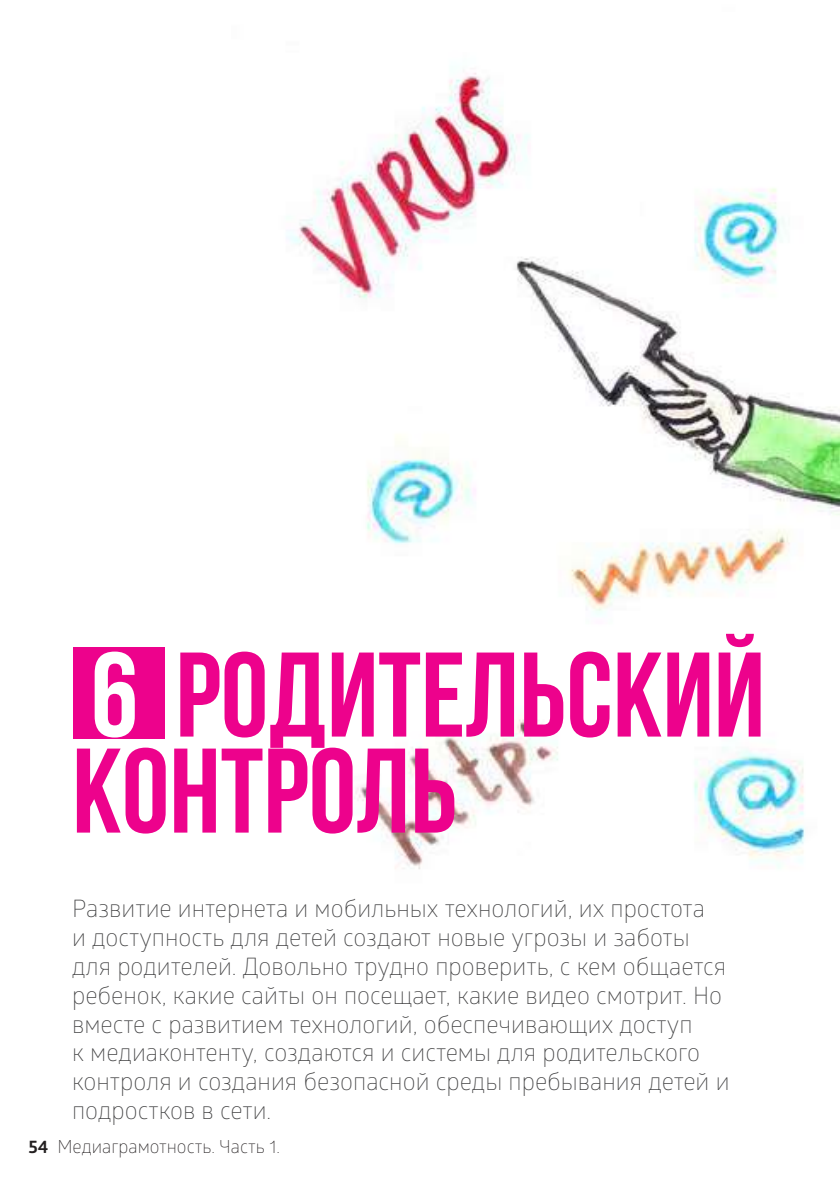
<style>
.page{position:relative;width:840px;height:1191px;background:#fff}
.page>*{position:absolute;margin:0;border:0;box-sizing:border-box;transform-origin:0 0}
.t1{font:700 120px/96px "Bebas Neue";color:#ed028c}
.t2{font:300 24px/28.8px "Glober";color:#3e3e3f}
.t3{font:300 18px "Glober";color:#231f20}
.s1{color:#fff}
.s2{font-weight:700}
</style>
<div class="page">
<img style="left:287px;top:73px;width:552px;height:796px">
<div style="left:73px;top:647px;width:92px;height:92px;background:#ed028c"></div>
<h1 class="t1" style="left:72px;top:645px;width:694px"><span class="s1">6</span> родительский контроль</h1>
<p class="t2" style="left:72px;top:893px;width:658px">Развитие интернета и мобильных технологий, их простота<br>и доступность для детей создают новые угрозы и заботы для родителей. Довольно трудно проверить, с кем общается ребенок, какие сайты он посещает, какие видео смотрит. Но вместе с развитием технологий, обеспечивающих доступ<br>к медиаконтенту, создаются и системы для родительского контроля и создания безопасной среды пребывания детей и подростков в сети.</p>
<p class="t3" style="left:28px;top:1134px;width:253px"><span class="s2">54</span> Медиаграмотность. Часть 1.</p>
</div>
